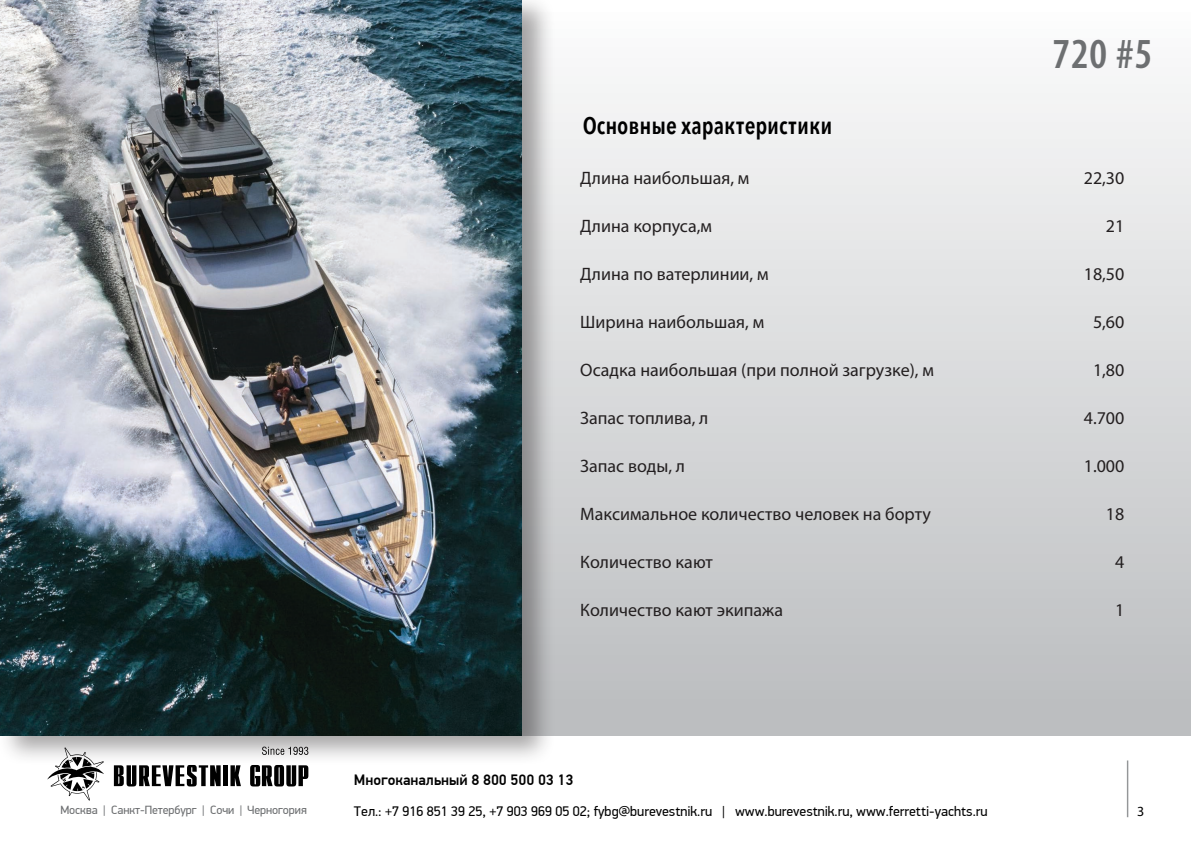
<style>
.page{position:relative;width:1191px;height:842px;background:#fff}
.page>*{position:absolute;margin:0;border:0;box-sizing:border-box;transform-origin:0 0}
.t1{font:600 condensed 43px "Myriad Pro";color:#6d6f71}
.t2{font:600 24px "Avenir Next Condensed";color:#000}
.t3{font:18px "Myriad Pro";color:#231f20}
.t4{font:500 15px "PF Din Text Pro";color:#000}
.t5{font:14px "PF Din Display Pro";color:#000}
.t6{font:14px "Myriad Pro";color:#000}
.t7{font:12px "PF Din Display Pro";letter-spacing:-.005em;color:#6d6f71}
</style>
<div class="page">
<hr style="left:1126px;top:760px;width:2px;height:57px;background:#949698">
<div style="left:499px;top:0;width:692px;height:736px;background:linear-gradient(to bottom,#fdfdfd,#babcbe)"></div>
<div style="left:223px;top:765px;width:5px;height:21px;background:#000"></div>
<svg style="left:230px;top:766px;width:11px;height:20px"></svg>
<svg style="left:250px;top:766px;width:58px;height:20px"></svg>
<svg style="left:114px;top:766px;width:107px;height:20px"></svg>
<svg style="left:47px;top:766px;width:57px;height:34px"></svg>
<div style="left:0;top:0;width:556px;height:766px;background:#231f20;opacity:.4"></div>
<img style="left:0;top:0;width:521px;height:736px">
<p class="t2" style="left:583px;top:105px;width:251px">Основные характеристики</p>
<h1 class="t1" style="left:1052px;top:30px;width:101px">720 #5</h1>
<p class="t3" style="left:580px;top:167px;width:171px">Длина наибольшая, м</p>
<p class="t3" style="left:1083px;top:167px;width:42px">22,30</p>
<p class="t3" style="left:580px;top:215px;width:133px">Длина корпуса,м</p>
<p class="t3" style="left:1106px;top:215px;width:20px">21</p>
<p class="t3" style="left:580px;top:263px;width:190px">Длина по ватерлинии, м</p>
<p class="t3" style="left:1083px;top:263px;width:42px">18,50</p>
<p class="t3" style="left:580px;top:311px;width:185px">Ширина наибольшая, м</p>
<p class="t3" style="left:1093px;top:311px;width:33px">5,60</p>
<p class="t3" style="left:580px;top:359px;width:355px">Осадка наибольшая (при полной загрузке), м</p>
<p class="t3" style="left:1093px;top:359px;width:33px">1,80</p>
<p class="t3" style="left:580px;top:407px;width:129px">Запас топлива, л</p>
<p class="t3" style="left:1083px;top:407px;width:42px">4.700</p>
<p class="t3" style="left:580px;top:455px;width:106px">Запас воды, л</p>
<p class="t3" style="left:1083px;top:455px;width:42px">1.000</p>
<p class="t3" style="left:580px;top:503px;width:352px">Максимальное количество человек на борту</p>
<p class="t3" style="left:1106px;top:503px;width:20px">18</p>
<p class="t3" style="left:580px;top:551px;width:134px">Количество кают</p>
<p class="t3" style="left:1115px;top:551px;width:11px">4</p>
<p class="t3" style="left:580px;top:599px;width:204px">Количество кают экипажа</p>
<p class="t3" style="left:1115px;top:599px;width:11px">1</p>
<p class="t4" style="left:354px;top:771px;width:221px">Многоканальный 8 800 500 03 13</p>
<p class="t7" style="left:60px;top:803px;width:248px">Москва | Санкт-Петербург | Сочи | Черногория</p>
<p class="t5" style="left:354px;top:803px;width:635px">Тел.: +7 916 851 39 25, +7 903 969 05 02; fybg@burevestnik.ru | www.burevestnik.ru, www.ferretti-yachts.ru</p>
<p class="t6" style="left:1137px;top:802px;width:9px">3</p>
</div>
